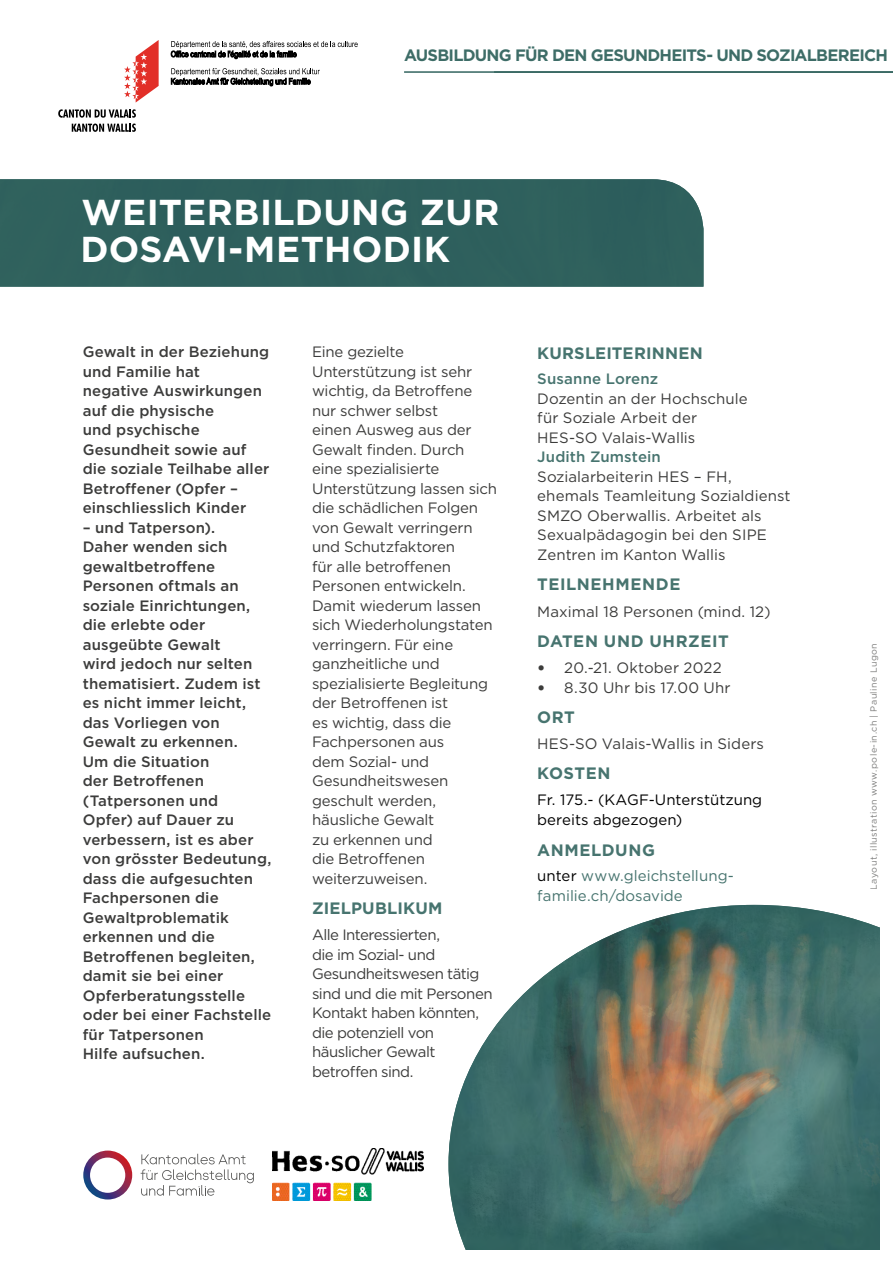
<style>
.page{position:relative;width:893px;height:1263px;background:#fff}
.page>*{position:absolute;margin:0;border:0;box-sizing:border-box;transform-origin:0 0}
.Heading_1{font:700 36px/37.5px "Gotham";letter-spacing:.01em;color:#fff}
.intertitres_paragrap{font:700 16.5px "Gotham";letter-spacing:.025em;color:#47746f}
.t1{font:700 16.5px "Gotham";letter-spacing:-.045em;color:#33655f}
.t2{font:500 15px/19.5px "Gotham";letter-spacing:.01em;color:#3c3c3b}
.t3{font:15px/19.5px "Gotham";letter-spacing:-.015em;color:#3c3c3b}
.t4{font:15px/19.5px "Gotham";letter-spacing:.005em;color:#3c3c3b}
.t5{font:15px/19.5px "Gotham";letter-spacing:-.035em;color:#3c3c3b}
.t6{font:15px/19.8px "Gotham";color:#000}
.t7{font:15px/19.5px "Gotham";letter-spacing:.005em;color:#47746f}
.t8{font:15px "Gotham";letter-spacing:.01em;color:#3c3c3b}
.t9{font:500 15px "Gotham";letter-spacing:.01em;color:#47746f}
.t10{font:9px "Gotham";letter-spacing:.05em;color:#3c3c3b}
.s1{font-weight:500;color:#47746f}
.s2{font-family:"Calibri";font-size:16.5px}
.s3{color:#000}
</style>
<div class="page">
<svg style="left:58px;top:109px;width:78px;height:9px"></svg>
<svg style="left:72px;top:124px;width:64px;height:8px"></svg>
<svg style="left:171px;top:41px;width:187px;height:18px"></svg>
<svg style="left:171px;top:68px;width:149px;height:18px"></svg>
<svg style="left:124px;top:40px;width:35px;height:63px"></svg>
<div style="left:0;top:179px;width:703px;height:108px;background:#2e605d"></div>
<img style="left:448px;top:905px;width:432px;height:345px">
<hr style="left:404px;top:71px;width:489px;height:2px;background:#33655f">
<svg style="left:83px;top:1150px;width:49px;height:49px"></svg>
<svg style="left:141px;top:1154px;width:113px;height:42px"></svg>
<img style="left:272px;top:1149px;width:152px;height:51px">
<p class="t1" style="left:404px;top:44px;width:485px">AUSBILDUNG FÜR DEN GESUNDHEITS- UND SOZIALBEREICH</p>
<p class="Heading_1" style="left:81px;top:193px;width:420px">WEITERBILDUNG ZUR<br>DOSAVI-METHODIK</p>
<p class="t2" style="left:83px;top:342px;width:188px">Gewalt in der Beziehung und Familie hat negative Auswirkungen auf die physische<br>und psychische<br>Gesundheit sowie auf die soziale Teilhabe aller<br>Betroffener (Opfer – einschliesslich Kinder</p>
<p class="t2" style="left:83px;top:518px;width:190px">– und Tatperson).<br>Daher wenden sich gewaltbetroffene<br>Personen oftmals an soziale Einrichtungen, die erlebte oder ausgeübte Gewalt<br>wird jedoch nur selten thematisiert. Zudem ist es nicht immer leicht, das Vorliegen von<br>Gewalt zu erkennen.<br>Um die Situation<br>der Betroffenen (Tatpersonen und<br>Opfer) auf Dauer zu verbessern, ist es aber von grösster Bedeutung, dass die aufgesuchten<br>Fachpersonen die<br>Gewaltproblematik erkennen und die<br>Betroffenen begleiten, damit sie bei einer<br>Opferberatungsstelle oder bei einer Fachstelle für Tatpersonen<br>Hilfe aufsuchen.</p>
<p class="t3" style="left:312px;top:342px;width:187px">Eine gezielte<br>Unterstützung ist sehr wichtig, da Betroffene nur schwer selbst<br>einen Ausweg aus der<br>Gewalt finden. Durch eine spezialisierte<br>Unterstützung lassen sich die schädlichen Folgen von Gewalt verringern und Schutzfaktoren<br>für alle betroffenen<br>Personen entwickeln.<br>Damit wiederum lassen sich Wiederholungstaten verringern. Für eine ganzheitliche und spezialisierte Begleitung der Betroffenen ist<br>es wichtig, dass die<br>Fachpersonen aus<br>dem Sozial- und<br>Gesundheitswesen geschult werden, häusliche Gewalt<br>zu erkennen und<br>die Betroffenen weiterzuweisen.</p>
<p class="intertitres_paragrap" style="left:312px;top:897px;width:132px">ZIELPUBLIKUM</p>
<p class="t5" style="left:312px;top:925px;width:182px">Alle Interessierten,<br>die im Sozial- und<br>Gesundheitswesen tätig sind und die mit Personen<br>Kontakt haben könnten, die potenziell von häuslicher Gewalt betroffen sind.</p>
<p class="intertitres_paragrap" style="left:537px;top:342px;width:167px">KURSLEITERINNEN</p>
<p class="t4" style="left:537px;top:369px;width:212px"><span class="s1">Susanne Lorenz<br></span>Dozentin an der Hochschule für Soziale Arbeit der<br>HES-SO Valais-Wallis</p>
<p class="t9" style="left:537px;top:447px;width:125px">Judith Zumstein</p>
<p class="t4" style="left:537px;top:466px;width:255px">Sozialarbeiterin HES – FH, ehemals Teamleitung Sozialdienst<br>SMZO Oberwallis. Arbeitet als<br>Sexualpädagogin bei den SIPE<br>Zentren im Kanton Wallis</p>
<p class="intertitres_paragrap" style="left:537px;top:574px;width:145px">TEILNEHMENDE</p>
<p class="t4" style="left:537px;top:601px;width:235px">Maximal 18 Personen (mind. 12)</p>
<p class="intertitres_paragrap" style="left:537px;top:630px;width:193px">DATEN UND UHRZEIT</p>
<p class="t8" style="left:537px;top:658px;width:186px"><span class="s2">•</span> 20.-21. Oktober 2022</p>
<p class="t8" style="left:537px;top:678px;width:195px"><span class="s2">•</span> 8.30 Uhr bis 17.00 Uhr</p>
<p class="intertitres_paragrap" style="left:537px;top:706px;width:39px">ORT</p>
<p class="t4" style="left:537px;top:734px;width:228px">HES-SO Valais-Wallis in Siders</p>
<p class="intertitres_paragrap" style="left:537px;top:763px;width:75px">KOSTEN</p>
<p class="t6" style="left:537px;top:790px;width:226px">Fr. 175.- (KAGF-Unterstützung bereits abgezogen)</p>
<p class="intertitres_paragrap" style="left:537px;top:839px;width:119px">ANMELDUNG</p>
<p class="t7" style="left:537px;top:866px;width:198px"><span class="s3">unter</span> www.gleichstellung&shy;familie.ch/dosavide</p>
<p class="t10" style="left:868px;top:890px;width:248px;rotate:-90deg">Layout, illustration www.pole-in.ch | Pauline Lugon</p>
</div>
